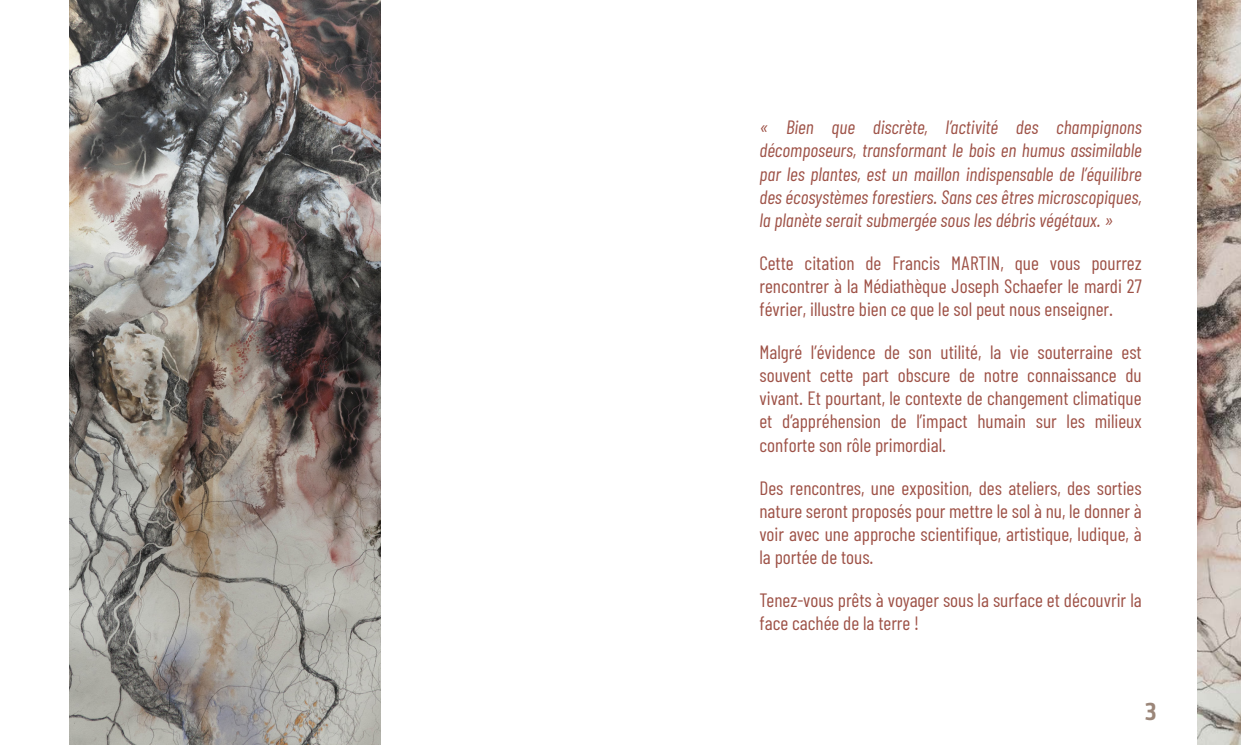
<style>
.page{position:relative;width:1241px;height:745px;background:#fff}
.page>*{position:absolute;margin:0;border:0;box-sizing:border-box;transform-origin:0 0}
.NUM_page{font:700 24.5px "Bunday Sans";color:#9b8679}
.Texte_courant{font:19.25px/23.1px "Barlow Condensed";color:#9e5247;text-align:justify}
.Texte_courant-2{font:italic 19.25px/23.1px "Barlow Condensed";color:#9e5247;text-align:justify}
</style>
<div class="page">
<img style="left:1197px;top:0;width:43px;height:744px">
<img style="left:69px;top:0;width:311px;height:744px">
<p class="Texte_courant-2" style="left:759px;top:115px;width:383px">« Bien que discrète, l’activité des champignons décomposeurs, transformant le bois en humus assimilable par les plantes, est un maillon indispensable de l’équilibre des écosystèmes forestiers. Sans ces êtres microscopiques, la planète serait submergée sous les débris végétaux. »</p>
<p class="Texte_courant" style="left:759px;top:250px;width:383px">Cette citation de Francis MARTIN, que vous pourrez rencontrer à la Médiathèque Joseph Schaefer le mardi 27 février, illustre bien ce que le sol peut nous enseigner.</p>
<p class="Texte_courant" style="left:759px;top:340px;width:383px">Malgré l’évidence de son utilité, la vie souterraine est souvent cette part obscure de notre connaissance du vivant. Et pourtant, le contexte de changement climatique et d’appréhension de l’impact humain sur les milieux conforte son rôle primordial.</p>
<p class="Texte_courant" style="left:759px;top:475px;width:383px">Des rencontres, une exposition, des ateliers, des sorties nature seront proposés pour mettre le sol à nu, le donner à voir avec une approche scientifique, artistique, ludique, à la portée de tous.</p>
<p class="Texte_courant" style="left:759px;top:587px;width:383px">Tenez-vous prêts à voyager sous la surface et découvrir la face cachée de la terre !</p>
<p class="NUM_page" style="left:1145px;top:696px;width:13px">3</p>
</div>
